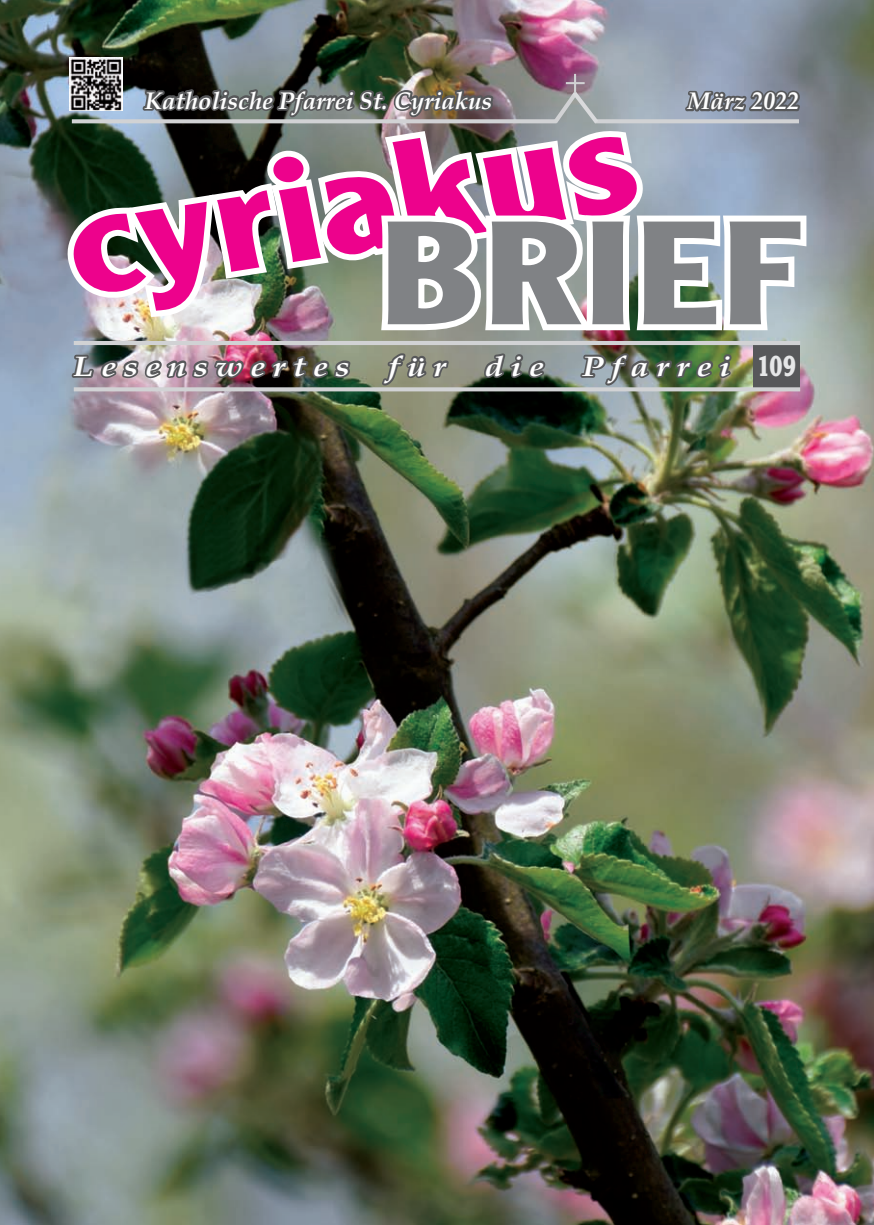
<style>
.page{position:relative;width:874px;height:1225px;background:#fff}
.page>*{position:absolute;margin:0;border:0;box-sizing:border-box;transform-origin:0 0}
.t1{font:700 143.6px "AT Clearface Gothic";color:#ed028c;scale:1.11 1}
.t2{font:700 143.2px "AT Clearface Gothic";color:#808285;scale:1.12 1}
.t3{font:700 29.2px "AT Clearface Gothic";color:#e6e7e8;scale:.79 1}
.t4{font:italic 700 28px "Book Antiqua";letter-spacing:.23em;color:#fff;scale:1.17 1}
.t5{font:italic 700 24px "Book Antiqua";color:#fff}
</style>
<div class="page">
<img style="left:0;top:0;width:873px;height:1225px">
<img style="left:69px;top:58px;width:54px;height:15px">
<img style="left:53px;top:73px;width:759px;height:319px">
<p class="t5" style="left:145px;top:84px;width:349px">Katholische Pfarrei St. Cyriakus</p>
<h1 class="t1" style="left:54px;top:154px;width:519px;rotate:-9deg">cyriakus</h1>
<p class="t5" style="left:687px;top:84px;width:113px">März 2022</p>
<h2 class="t2" style="left:377px;top:181px;width:381px">BRIEF</h2>
<p class="t4" style="left:74px;top:347px;width:237px">Lesenswertes</p>
<p class="t4" style="left:388px;top:347px;width:50px">für</p>
<p class="t4" style="left:484px;top:347px;width:52px">die</p>
<p class="t4" style="left:582px;top:347px;width:127px">Pfarrei</p>
<p class="t3" style="left:756px;top:347px;width:52px">109</p>
</div>
